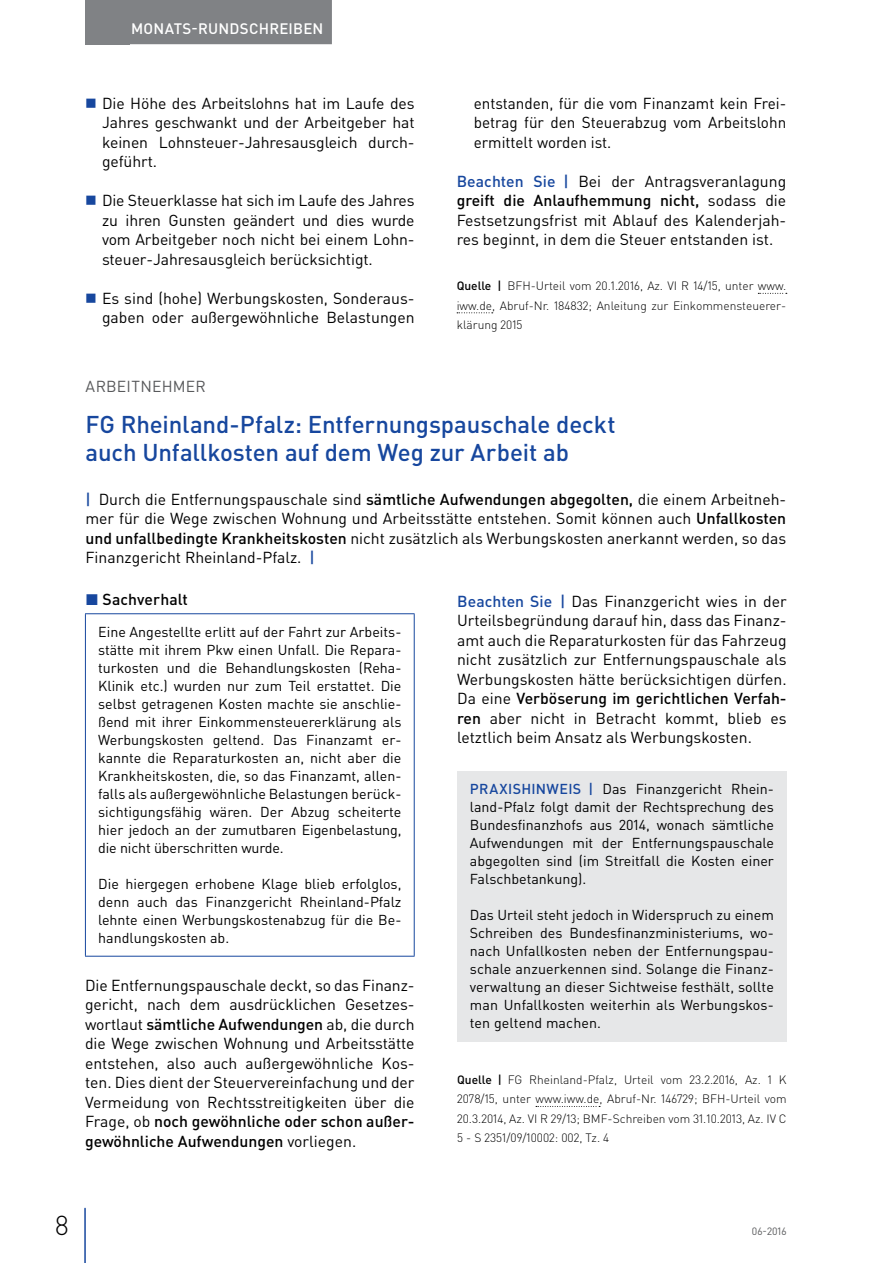
<style>
.page{position:relative;width:893px;height:1263px;background:#fff}
.page>*{position:absolute;margin:0;border:0;box-sizing:border-box;transform-origin:0 0}
.t1{font:300 27px "DIN Pro";color:#000}
.t2{font:500 24px/28.5px "DIN Pro";letter-spacing:-.005em;color:#17479e}
.t3{font:15.75px/19.5px "DIN Pro";color:#000;text-align:justify}
.t4{font:15.75px "DIN Pro";letter-spacing:.015em;color:#58595b}
.t5{font:500 15.75px "DIN Pro";letter-spacing:.005em;color:#000}
.t6{font:500 15px "DIN Pro";letter-spacing:.015em;color:#fff}
.t7{font:14.25px/18px "DIN Pro";color:#000;text-align:justify}
.t8{font:300 12px/19.5px "DIN Pro";color:#000;text-align:justify}
.t9{font:10.5px "DIN Pro";color:#58595b}
.s1{font-weight:500;color:#17479e}
.s2{font-weight:500}
.s3{color:#17479e}
</style>
<div class="page">
<div style="left:85px;top:0;width:45px;height:44px;background:#808285"></div>
<hr style="left:84px;top:1208px;width:2px;height:55px;background:#17479e">
<div style="left:122px;top:0;width:210px;height:44px;background:#808285"></div>
<hr style="left:85px;top:613px;width:330px;height:1px;background:#17479e">
<hr style="left:85px;top:614px;width:1px;height:342px;background:#17479e">
<hr style="left:414px;top:614px;width:1px;height:342px;background:#17479e">
<hr style="left:85px;top:956px;width:330px;height:1px;background:#17479e">
<svg style="left:536px;top:1106px;width:64px;height:1px"></svg>
<div style="left:457px;top:771px;width:330px;height:270px;background:#e6e7e8"></div>
<svg style="left:758px;top:293px;width:29px;height:1px"></svg>
<svg style="left:457px;top:312px;width:36px;height:1px"></svg>
<p class="t6" style="left:131px;top:18px;width:194px">MONATS-RUNDSCHREIBEN</p>
<p class="t3" style="left:102px;top:92px;width:314px">Die Höhe des Arbeitslohns hat im Laufe des Jahres geschwankt und der Arbeitgeber hat keinen Lohnsteuer-Jahresausgleich durch&shy;geführt.</p>
<p class="t3" style="left:102px;top:190px;width:314px">Die Steuerklasse hat sich im Laufe des Jahres zu ihren Gunsten geändert und dies wurde vom Arbeitgeber noch nicht bei einem Lohn&shy;steuer-Jahresausgleich berücksichtigt.</p>
<p class="t3" style="left:102px;top:287px;width:314px">Es sind (hohe) Werbungskosten, Sonderaus&shy;gaben oder außergewöhnliche Belastungen</p>
<p class="t3" style="left:474px;top:92px;width:314px">entstanden, für die vom Finanzamt kein Frei&shy;betrag für den Steuerabzug vom Arbeitslohn ermittelt worden ist.</p>
<p class="t3" style="left:457px;top:170px;width:331px"><span class="s1">Beachten Sie |</span> Bei der Antragsveranlagung <span class="s2">greift die Anlaufhemmung nicht,</span> sodass die Festsetzungsfrist mit Ablauf des Kalenderjah&shy;res beginnt, in dem die Steuer entstanden ist.</p>
<p class="t8" style="left:457px;top:276px;width:331px"><span class="s2">Quelle |</span> BFH-Urteil vom 20.1.2016, Az. VI R 14/15, unter www. iww.de, Abruf-Nr. 184832; Anleitung zur Einkommensteuerer&shy;klärung 2015</p>
<p class="t4" style="left:86px;top:376px;width:122px">ARBEITNEHMER</p>
<h2 class="t2" style="left:85px;top:409px;width:532px">FG Rheinland-Pfalz: Entfernungspauschale deckt auch Unfallkosten auf dem Weg zur Arbeit ab</h2>
<p class="t3" style="left:85px;top:489px;width:702px"><span class="s1">|</span> Durch die Entfernungspauschale sind <span class="s2">sämtliche Aufwendungen abgegolten,</span> die einem Arbeitneh&shy;mer für die Wege zwischen Wohnung und Arbeitsstätte entstehen. Somit können auch <span class="s2">Unfallkosten und unfallbedingte Krankheitskosten</span> nicht zusätzlich als Werbungskosten anerkannt werden, so das Finanzgericht Rheinland-Pfalz. <span class="s1">|</span></p>
<p class="t5" style="left:85px;top:589px;width:104px"><span class="s3">◼</span> Sachverhalt</p>
<p class="t7" style="left:98px;top:623px;width:305px;text-align:left">Eine Angestellte erlitt auf der Fahrt zur Arbeits&shy;stätte mit ihrem Pkw einen Unfall. Die Repara&shy;turkosten und die Behandlungskosten (Reha-Klinik etc.) wurden nur zum Teil erstattet. Die selbst getragenen Kosten machte sie anschlie&shy;ßend mit ihrer Einkommensteuererklärung als Werbungskosten geltend. Das Finanzamt er&shy;kannte die Reparaturkosten an, nicht aber die Krankheitskosten, die, so das Finanzamt, allen&shy;falls als außergewöhnliche Belastungen berück&shy;sichtigungsfähig wären. Der Abzug scheiterte hier jedoch an der zumutbaren Eigenbelastung, die nicht überschritten wurde.</p>
<p class="t7" style="left:98px;top:875px;width:305px">Die hiergegen erhobene Klage blieb erfolglos, denn auch das Finanzgericht Rheinland-Pfalz lehnte einen Werbungskostenabzug für die Be&shy;handlungskosten ab.</p>
<p class="t3" style="left:85px;top:975px;width:331px">Die Entfernungspauschale deckt, so das Finanz&shy;gericht, nach dem ausdrücklichen Gesetzes&shy;wortlaut <span class="s2">sämtliche Aufwendungen</span> ab, die durch die Wege zwischen Wohnung und Arbeitsstätte entstehen, also auch außergewöhnliche Kos&shy;ten. Dies dient der Steuervereinfachung und der Vermeidung von Rechtsstreitigkeiten über die Frage, ob <span class="s2">noch gewöhnliche oder schon außer&shy;gewöhnliche Aufwendungen</span> vorliegen.</p>
<p class="t3" style="left:457px;top:591px;width:331px"><span class="s1">Beachten Sie |</span> Das Finanzgericht wies in der Urteilsbegründung darauf hin, dass das Finanz&shy;amt auch die Reparaturkosten für das Fahrzeug nicht zusätzlich zur Entfernungspauschale als Werbungskosten hätte berücksichtigen dürfen.<br>Da eine <span class="s2">Verböserung im gerichtlichen Verfah&shy;ren</span> aber nicht in Betracht kommt, blieb es letztlich beim Ansatz als Werbungskosten.</p>
<p class="t7" style="left:470px;top:780px;width:306px"><span class="s1">PRAXISHINWEIS |</span> Das Finanzgericht Rhein&shy;land-Pfalz folgt damit der Rechtsprechung des Bundesfinanzhofs aus 2014, wonach sämtliche Aufwendungen mit der Entfernungspauschale abgegolten sind (im Streitfall die Kosten einer Falschbetankung).</p>
<p class="t7" style="left:470px;top:906px;width:306px">Das Urteil steht jedoch in Widerspruch zu einem Schreiben des Bundesfinanzministeriums, wo&shy;nach Unfallkosten neben der Entfernungspau&shy;schale anzuerkennen sind. Solange die Finanz&shy;verwaltung an dieser Sichtweise festhält, sollte man Unfallkosten weiterhin als Werbungskos&shy;ten geltend machen.</p>
<p class="t8" style="left:457px;top:1069px;width:331px"><span class="s2">Quelle |</span> FG Rheinland-Pfalz, Urteil vom 23.2.2016, Az. 1 K 2078/15, unter www.iww.de, Abruf-Nr. 146729; BFH-Urteil vom 20.3.2014, Az. VI R 29/13; BMF-Schreiben vom 31.10.2013, Az. IV C 5 - S 2351/09/10002: 002, Tz. 4</p>
<h1 class="t1" style="left:55px;top:1207px;width:16px">8</h1>
<p class="t9" style="left:752px;top:1224px;width:36px">06-2016</p>
</div>
